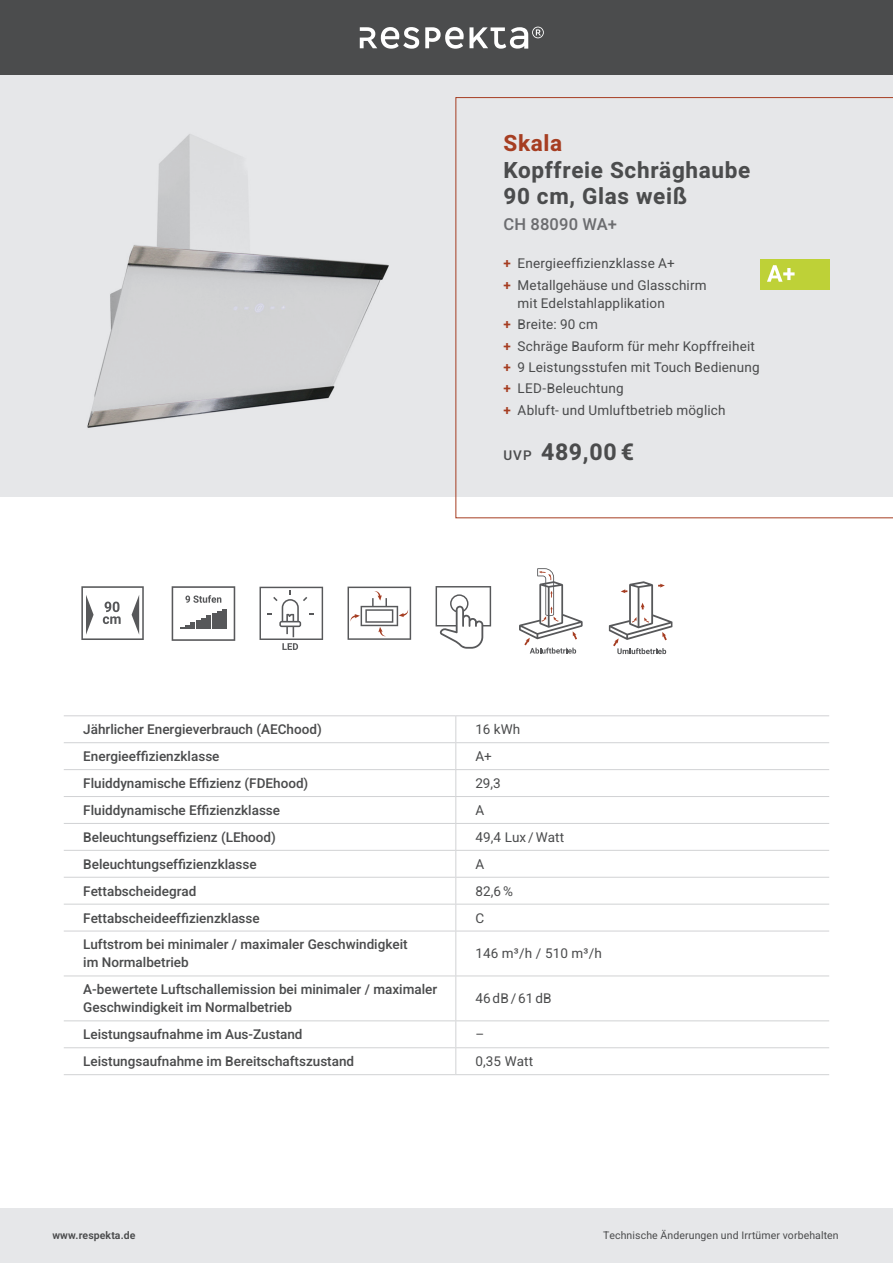
<style>
.page{position:relative;width:893px;height:1263px;background:#fff}
.page>*{position:absolute;margin:0;border:0;box-sizing:border-box;transform-origin:0 0}
.t1{font:700 23.1px "Heebo";color:#4b4c4d}
.t2{font:700 22.5px/26.4px "Heebo";letter-spacing:.03em;color:#4b4c4d}
.t3{font:700 22.5px "Heebo";letter-spacing:.03em;color:#a63e22}
.t4{font:500 16.5px "Heebo";letter-spacing:.01em;color:#6c6d70}
.t5{font:500 13.5px/18px "Heebo";color:#4b4c4d}
.t6{font:13.5px/21.5px "Heebo";letter-spacing:.01em;color:#4b4c4d}
.t7{font:10.5px "Heebo";letter-spacing:.01em;color:#4b4c4d}
.t8{font:600 10.5px "Heebo";letter-spacing:.01em;color:#4b4c4d}
.s1{font-weight:600;color:#a63e22}
.s2{font-weight:500;font-size:13.5px}
</style>
<div class="page">
<div style="left:0;top:0;width:893px;height:75px;background:#4b4c4d"></div>
<div style="left:0;top:1208px;width:893px;height:55px;background:#e6e7e9"></div>
<svg style="left:360px;top:27px;width:59px;height:22px"></svg>
<svg style="left:425px;top:27px;width:119px;height:22px"></svg>
<div style="left:0;top:75px;width:893px;height:421px;background:#e6e7e9"></div>
<svg style="left:455px;top:97px;width:438px;height:421px"></svg>
<img style="left:87px;top:134px;width:302px;height:294px">
<hr style="left:64px;top:769px;width:392px;height:1px;background:#d1d2d4">
<hr style="left:456px;top:769px;width:373px;height:1px;background:#d1d2d4">
<hr style="left:64px;top:796px;width:392px;height:1px;background:#d1d2d4">
<hr style="left:456px;top:796px;width:373px;height:1px;background:#d1d2d4">
<svg style="left:455px;top:716px;width:1px;height:215px"></svg>
<hr style="left:455px;top:931px;width:1px;height:44px;background:#d1d2d4">
<hr style="left:455px;top:976px;width:1px;height:44px;background:#d1d2d4">
<svg style="left:455px;top:1021px;width:1px;height:53px"></svg>
<hr style="left:64px;top:823px;width:392px;height:1px;background:#d1d2d4">
<hr style="left:456px;top:823px;width:373px;height:1px;background:#d1d2d4">
<hr style="left:64px;top:850px;width:392px;height:1px;background:#d1d2d4">
<hr style="left:456px;top:850px;width:373px;height:1px;background:#d1d2d4">
<hr style="left:64px;top:877px;width:392px;height:1px;background:#d1d2d4">
<hr style="left:456px;top:877px;width:373px;height:1px;background:#d1d2d4">
<hr style="left:64px;top:904px;width:392px;height:1px;background:#d1d2d4">
<hr style="left:456px;top:904px;width:373px;height:1px;background:#d1d2d4">
<hr style="left:64px;top:931px;width:392px;height:1px;background:#d1d2d4">
<hr style="left:456px;top:931px;width:373px;height:1px;background:#d1d2d4">
<hr style="left:64px;top:975px;width:392px;height:1px;background:#d1d2d4">
<hr style="left:456px;top:975px;width:373px;height:1px;background:#d1d2d4">
<hr style="left:64px;top:1020px;width:392px;height:1px;background:#d1d2d4">
<hr style="left:456px;top:1020px;width:373px;height:1px;background:#d1d2d4">
<hr style="left:64px;top:1047px;width:392px;height:1px;background:#d1d2d4">
<hr style="left:456px;top:1047px;width:373px;height:1px;background:#d1d2d4">
<hr style="left:64px;top:715px;width:392px;height:1px;background:#d1d2d4">
<hr style="left:456px;top:715px;width:373px;height:1px;background:#d1d2d4">
<hr style="left:64px;top:742px;width:392px;height:1px;background:#d1d2d4">
<hr style="left:456px;top:742px;width:373px;height:1px;background:#d1d2d4">
<hr style="left:64px;top:1074px;width:392px;height:1px;background:#d1d2d4">
<hr style="left:456px;top:1074px;width:373px;height:1px;background:#d1d2d4">
<div style="left:760px;top:259px;width:69px;height:31px;background:#bed137"></div>
<svg style="left:767px;top:265px;width:28px;height:17px"></svg>
<svg style="left:81px;top:586px;width:63px;height:54px"></svg>
<svg style="left:348px;top:587px;width:63px;height:53px"></svg>
<svg style="left:172px;top:586px;width:63px;height:55px"></svg>
<div style="left:196px;top:621px;width:5px;height:8px;background:#57585a"></div>
<div style="left:201px;top:618px;width:5px;height:11px;background:#57585a"></div>
<hr style="left:207px;top:615px;width:4px;height:14px;background:#57585a">
<div style="left:212px;top:613px;width:5px;height:16px;background:#57585a"></div>
<div style="left:217px;top:612px;width:5px;height:17px;background:#57585a"></div>
<hr style="left:223px;top:610px;width:4px;height:19px;background:#57585a">
<svg style="left:259px;top:587px;width:64px;height:63px"></svg>
<svg style="left:519px;top:568px;width:64px;height:86px"></svg>
<svg style="left:609px;top:581px;width:63px;height:73px"></svg>
<svg style="left:436px;top:586px;width:55px;height:63px"></svg>
<h2 class="t3" style="left:503px;top:128px;width:60px">Skala</h2>
<h2 class="t2" style="left:503px;top:156px;width:248px">Kopffreie Schräghaube<br>90 cm, Glas weiß</h2>
<p class="t4" style="left:503px;top:213px;width:115px">CH 88090 WA+</p>
<p class="t6" style="left:503px;top:253px;width:205px"><span class="s1">+</span> Energieeffizienzklasse A+<br><span class="s1">+</span> Metallgehäuse und Glasschirm</p>
<p class="t6" style="left:503px;top:292px;width:258px;text-indent:14px">mit Edelstahlapplikation<br><span class="s1">+</span> Breite: 90 cm<br><span class="s1">+</span> Schräge Bauform für mehr Kopffreiheit <span class="s1">+</span> 9 Leistungsstufen mit Touch Bedienung <span class="s1">+</span> LED-Beleuchtung<br><span class="s1">+</span> Abluft- und Umluftbetrieb möglich</p>
<h1 class="t1" style="left:503px;top:436px;width:132px"><span class="s2">UVP</span> 489,00 €</h1>
<p class="t5" style="left:83px;top:720px;width:240px">Jährlicher Energieverbrauch (AEChood)</p>
<p class="t6" style="left:475px;top:719px;width:46px">16 kWh</p>
<p class="t5" style="left:83px;top:747px;width:138px">Energieeffizienzklasse</p>
<p class="t6" style="left:475px;top:745px;width:18px">A+</p>
<p class="t5" style="left:83px;top:774px;width:227px">Fluiddynamische Effizienz (FDEhood)</p>
<p class="t6" style="left:475px;top:772px;width:27px">29,3</p>
<p class="t5" style="left:83px;top:801px;width:198px">Fluiddynamische Effizienzklasse</p>
<p class="t6" style="left:475px;top:799px;width:10px">A</p>
<p class="t5" style="left:83px;top:828px;width:194px">Beleuchtungseffizienz (LEhood)</p>
<p class="t6" style="left:475px;top:826px;width:90px">49,4 Lux /Watt</p>
<p class="t5" style="left:83px;top:855px;width:175px">Beleuchtungseffizienzklasse</p>
<p class="t6" style="left:475px;top:853px;width:10px">A</p>
<p class="t5" style="left:83px;top:882px;width:115px">Fettabscheidegrad</p>
<p class="t6" style="left:475px;top:880px;width:39px">82,6%</p>
<p class="t5" style="left:83px;top:909px;width:178px">Fettabscheideeffizienzklasse</p>
<p class="t6" style="left:475px;top:907px;width:10px">C</p>
<p class="t5" style="left:83px;top:936px;width:326px">Luftstrom bei minimaler / maximaler Geschwindigkeit im Normalbetrieb</p>
<p class="t6" style="left:475px;top:943px;width:128px">146 m³/h / 510 m³/h</p>
<p class="t5" style="left:83px;top:980px;width:355px">A-bewertete Luftschallemission bei minimaler / maximaler<br>Geschwindigkeit im Normalbetrieb</p>
<p class="t6" style="left:475px;top:988px;width:78px">46dB/61dB</p>
<p class="t5" style="left:83px;top:1025px;width:221px">Leistungsaufnahme im Aus-Zustand</p>
<p class="t6" style="left:475px;top:1024px;width:10px">–</p>
<p class="t5" style="left:83px;top:1052px;width:272px">Leistungsaufnahme im Bereitschaftszustand</p>
<p class="t6" style="left:475px;top:1051px;width:59px">0,35 Watt</p>
<p class="t8" style="left:52px;top:1228px;width:85px">www.respekta.de</p>
<p class="t7" style="left:603px;top:1228px;width:237px">Technische Änderungen und Irrtümer vorbehalten</p>
</div>
